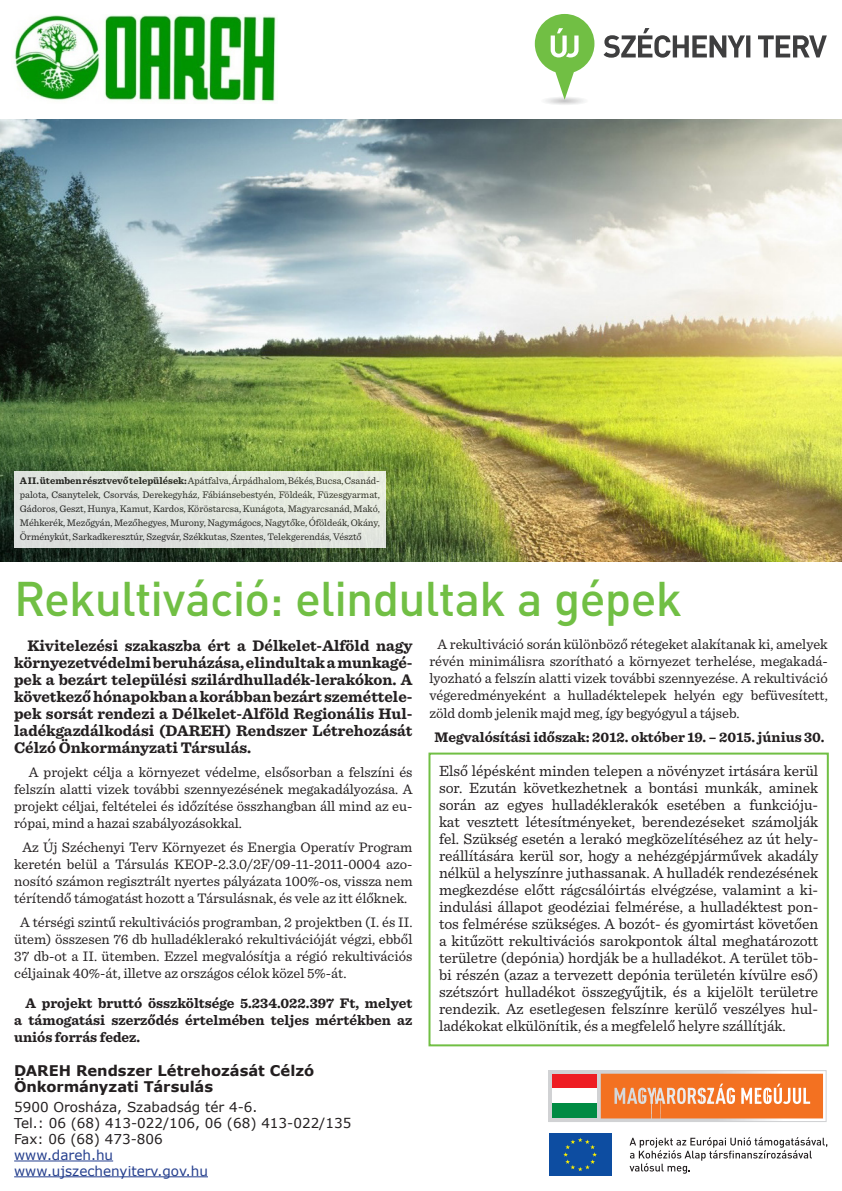
<style>
.page{position:relative;width:842px;height:1191px;background:#fff}
.page>*{position:absolute;margin:0;border:0;box-sizing:border-box;transform-origin:0 0}
.t1{font:500 48px "DIN Pro";letter-spacing:-.015em;color:#71bf44}
.t2{font:700 16px/17px "Sentinel";color:#231f20;text-align:justify}
.t3{font:15.5px/17px "Sentinel";color:#231f20;text-align:justify}
.t4{font:700 14.7px/15.8px "Verdana";color:#231f20}
.t5{font:14.5px/17.1px "Sentinel";color:#231f20;text-align:justify}
.t6{font:700 14.5px/17px "Sentinel";color:#231f20;text-align:justify}
.t7{font:13.6px/15.8px "Verdana";color:#231f20}
.t8{font:13.6px/15.8px "Verdana";color:#253f8e}
.t9{font:10px/14px "Sentinel";color:#231f20;text-align:justify}
.s1{font-weight:700}
</style>
<div class="page">
<svg style="left:604px;top:28px;width:223px;height:30px"></svg>
<div style="left:541px;top:97px;width:47px;height:8px;background:#fbfbfa;border-radius:50%"></div>
<div style="left:544px;top:97px;width:41px;height:8px;background:#f5f7f7;border-radius:50%"></div>
<div style="left:546px;top:98px;width:38px;height:6px;background:#ecedee;border-radius:50%"></div>
<div style="left:546px;top:98px;width:37px;height:6px;background:#eff0f0;border-radius:50%"></div>
<div style="left:548px;top:98px;width:33px;height:6px;background:#ecedec;border-radius:50%"></div>
<div style="left:550px;top:98px;width:30px;height:6px;background:#e2e2e2;border-radius:50%"></div>
<hr style="left:554px;top:99px;width:22px;height:4px;background:#e0dfde;border-radius:50%">
<hr style="left:555px;top:99px;width:19px;height:4px;background:#dbddde;border-radius:50%">
<svg style="left:535px;top:14px;width:59px;height:88px"></svg>
<img style="left:14px;top:15px;width:262px;height:87px">
<img style="left:0;top:119px;width:842px;height:442px">
<hr style="left:14px;top:1160px;width:99px;height:1px;background:#253f8e">
<hr style="left:14px;top:1176px;width:194px;height:1px;background:#253f8e">
<div style="left:14px;top:471px;width:372px;height:77px;background:#e0e5de"></div>
<div style="left:428px;top:752px;width:401px;height:294px;border:2px solid #71bf44"></div>
<div style="left:549px;top:1133px;width:62px;height:42px;background:#0d4da1"></div>
<svg style="left:563px;top:1138px;width:34px;height:33px"></svg>
<svg style="left:550px;top:1072px;width:274px;height:48px"></svg>
<div style="left:548px;top:1070px;width:279px;height:52px;border:1px solid #d1d2d4"></div>
<div style="left:552px;top:1073px;width:44px;height:15px;background:#ee1d23"></div>
<div style="left:552px;top:1088px;width:44px;height:15px;background:#fff"></div>
<div style="left:552px;top:1103px;width:44px;height:15px;background:#008b43"></div>
<svg style="left:601px;top:1073px;width:222px;height:45px;background:#f28745"></svg>
<svg style="left:629px;top:1137px;width:198px;height:36px"></svg>
<p class="t9" style="left:20px;top:473px;width:362px"><span class="s1">A II. ütemben résztvevő települések:</span> Apátfalva, Árpádhalom, Békés, Bucsa, Csanád&shy;palota, Csanytelek, Csorvás, Derekegyház, Fábiánsebestyén, Földeák, Füzesgyarmat, Gádoros, Geszt, Hunya, Kamut, Kardos, Köröstarcsa, Kunágota, Magyarcsanád, Makó, Méhkerék, Mezőgyán, Mezőhegyes, Murony, Nagymágocs, Nagytőke, Óföldeák, Okány, Örménykút, Sarkadkeresztúr, Szegvár, Székkutas, Szentes, Telekgerendás, Vésztő</p>
<h1 class="t1" style="left:14px;top:566px;width:669px">Rekultiváció: elindultak a gépek</h1>
<p class="t2" style="left:14px;top:636px;width:400px;text-indent:13px">Kivitelezési szakaszba ért a Délkelet-Alföld nagy környezetvédelmi beruházása, elindultak a munkagé&shy;pek a bezárt települési szilárdhulladék-lerakókon. A következő hónapokban a korábban bezárt szeméttele&shy;pek sorsát rendezi a Délkelet-Alföld Regionális Hul&shy;ladékgazdálkodási (DAREH) Rendszer Létrehozását Célzó Önkormányzati Társulás.</p>
<p class="t5" style="left:14px;top:762px;width:400px;text-indent:15px">A projekt célja a környezet védelme, elsősorban a felszíni és felszín alatti vizek további szennyezésének megakadályozása. A projekt céljai, feltételei és időzítése összhangban áll mind az eu&shy;rópai, mind a hazai szabályozásokkal.</p>
<p class="t5" style="left:14px;top:837px;width:400px;text-align:center">Az Új Széchenyi Terv Környezet és Energia Operatív Program keretén belül a Társulás KEOP-2.3.0/2F/09-11-2011-0004 azo&shy;nosító számon regisztrált nyertes pályázata 100%-os, vissza nem térítendő támogatást hozott a Társulásnak, és vele az itt élőknek.</p>
<p class="t5" style="left:14px;top:913px;width:400px;text-indent:6px">A térségi szintű rekultivációs programban, 2 projektben (I. és II. ütem) összesen 76 db hulladéklerakó rekultivációját végzi, ebből 37 db-ot a II. ütemben. Ezzel megvalósítja a régió rekultivációs céljainak 40%-át, illetve az országos célok közel 5%-át.</p>
<p class="t6" style="left:14px;top:994px;width:400px;text-indent:11px">A projekt bruttó összköltsége 5.234.022.397 Ft, melyet a támogatási szerződés értelmében teljes mértékben az uniós forrás fedez.</p>
<p class="t5" style="left:429px;top:635px;width:400px;text-indent:8px">A rekultiváció során különböző rétegeket alakítanak ki, amelyek révén minimálisra szorítható a környezet terhelése, megakadá&shy;lyozható a felszín alatti vizek további szennyezése. A rekultiváció végeredményeként a hulladéktelepek helyén egy befüvesített, zöld domb jelenik majd meg, így begyógyul a tájseb.</p>
<p class="t6" style="left:435px;top:727px;width:391px">Megvalósítási időszak: 2012. október 19. – 2015. június 30.</p>
<p class="t3" style="left:439px;top:761px;width:381px">Első lépésként minden telepen a növényzet irtására kerül sor. Ezután következhetnek a bontási munkák, aminek során az egyes hulladéklerakók esetében a funkcióju&shy;kat vesztett létesítményeket, berendezéseket számolják fel. Szükség esetén a lerakó megközelítéséhez az út hely&shy;reállítására kerül sor, hogy a nehézgépjárművek akadály nélkül a helyszínre juthassanak. A hulladék rendezésének megkezdése előtt rágcsálóirtás elvégzése, valamint a ki&shy;indulási állapot geodéziai felmérése, a hulladéktest pon&shy;tos felmérése szükséges. A bozót- és gyomirtást követően a kitűzött rekultivációs sarokpontok által meghatározott területre (depónia) hordják be a hulladékot. A terület töb&shy;bi részén (azaz a tervezett depónia területén kívülre eső) szétszórt hulladékot összegyűjtik, és a kijelölt területre rendezik. Az esetlegesen felszínre kerülő veszélyes hul&shy;ladékokat elkülönítik, és a megfelelő helyre szállítják.</p>
<p class="t4" style="left:14px;top:1062px;width:301px">DAREH Rendszer Létrehozását Célzó<br>Önkormányzati Társulás</p>
<p class="t7" style="left:14px;top:1099px;width:339px">5900 Orosháza, Szabadság tér 4-6.<br>Tel.: 06 (68) 413-022/106, 06 (68) 413-022/135<br>Fax: 06 (68) 473-806</p>
<p class="t8" style="left:14px;top:1146px;width:195px">www.dareh.hu www.ujszechenyiterv.gov.hu</p>
</div>
